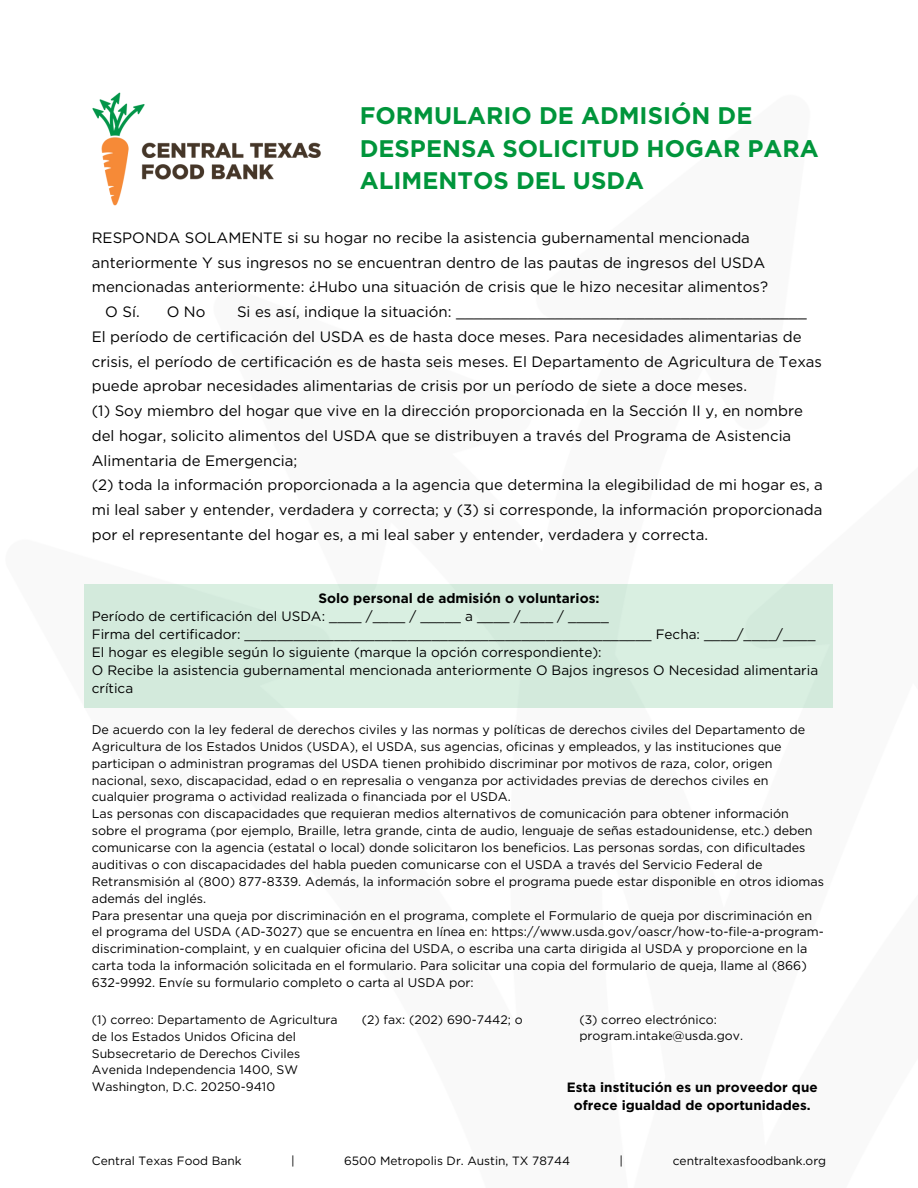
<style>
.page{position:relative;width:918px;height:1188px;background:#fff}
.page>*{position:absolute;margin:0;border:0;box-sizing:border-box;transform-origin:0 0}
.t1{font:700 24px/32.7px "Gotham";color:#00953b}
.t2{font:15px/24.8px "Gotham";color:#000}
.t3{font:13.65px/18px "Gotham";color:#000}
.t4{font:700 13.5px/18px "Gotham";color:#000;text-align:center}
.t5{font:12.6px/16.8px "Gotham";color:#000}
.t6{font:12.3px/16.8px "Gotham";color:#000}
.t7{font:12px "Gotham";color:#000}
.s1{font-weight:700}
</style>
<div class="page">
<img style="left:92px;top:92px;width:229px;height:114px">
<div style="left:85px;top:584px;width:748px;height:123px;background:#d4eadd"></div>
<p class="t1" style="left:360px;top:99px;width:461px">FORMULARIO DE ADMISIÓN DE<br>DESPENSA SOLICITUD HOGAR PARA<br>ALIMENTOS DEL USDA</p>
<p class="t2" style="left:92px;top:225px;width:660px">RESPONDA SOLAMENTE si su hogar no recibe la asistencia gubernamental mencionada</p>
<p class="t2" style="left:92px;top:250px;width:675px">anteriormente Y sus ingresos no se encuentran dentro de las pautas de ingresos del USDA</p>
<p class="t2" style="left:92px;top:275px;width:678px">mencionadas anteriormente: ¿Hubo una situación de crisis que le hizo necesitar alimentos?</p>
<p class="t2" style="left:105px;top:299px;width:36px">O Sí.</p>
<p class="t2" style="left:167px;top:299px;width:40px">O No</p>
<p class="t2" style="left:92px;top:299px;width:733px;text-indent:145px">Si es así, indique la situación: _______________________________________ El período de certificación del USDA es de hasta doce meses. Para necesidades alimentarias de crisis, el período de certificación es de hasta seis meses. El Departamento de Agricultura de Texas puede aprobar necesidades alimentarias de crisis por un período de siete a doce meses.<br>(1) Soy miembro del hogar que vive en la dirección proporcionada en la Sección II y, en nombre del hogar, solicito alimentos del USDA que se distribuyen a través del Programa de Asistencia Alimentaria de Emergencia;<br>(2) toda la información proporcionada a la agencia que determina la elegibilidad de mi hogar es, a mi leal saber y entender, verdadera y correcta; y (3) si corresponde, la información proporcionada por el representante del hogar es, a mi leal saber y entender, verdadera y correcta.</p>
<h1 class="t3" style="left:92px;top:589px;width:728px;text-indent:227px"><span class="s1">Solo personal de admisión o voluntarios:<br></span>Período de certificación del USDA: ____ /____ / _____ a ____ /____ / _____<br>Firma del certificador: __________________________________________________ Fecha: ____/____/____ El hogar es elegible según lo siguiente (marque la opción correspondiente):<br>O Recibe la asistencia gubernamental mencionada anteriormente O Bajos ingresos O Necesidad alimentaria crítica</h1>
<h2 class="t5" style="left:92px;top:721px;width:734px">De acuerdo con la ley federal de derechos civiles y las normas y políticas de derechos civiles del Departamento de Agricultura de los Estados Unidos (USDA), el USDA, sus agencias, oficinas y empleados, y las instituciones que participan o administran programas del USDA tienen prohibido discriminar por motivos de raza, color, origen nacional, sexo, discapacidad, edad o en represalia o venganza por actividades previas de derechos civiles en cualquier programa o actividad realizada o financiada por el USDA.<br>Las personas con discapacidades que requieran medios alternativos de comunicación para obtener información sobre el programa (por ejemplo, Braille, letra grande, cinta de audio, lenguaje de señas estadounidense, etc.) deben comunicarse con la agencia (estatal o local) donde solicitaron los beneficios. Las personas sordas, con dificultades auditivas o con discapacidades del habla pueden comunicarse con el USDA a través del Servicio Federal de Retransmisión al (800) 877-8339. Además, la información sobre el programa puede estar disponible en otros idiomas además del inglés.<br>Para presentar una queja por discriminación en el programa, complete el Formulario de queja por discriminación en el programa del USDA (AD-3027) que se encuentra en línea en: https://www.usda.gov/oascr/how-to-file-a-program&shy;discrimination-complaint, y en cualquier oficina del USDA, o escriba una carta dirigida al USDA y proporcione en la carta toda la información solicitada en el formulario. Para solicitar una copia del formulario de queja, llame al (866)<br>632-9992. Envíe su formulario completo o carta al USDA por:</h2>
<h2 class="t6" style="left:92px;top:1011px;width:247px">(1) correo: Departamento de Agricultura de los Estados Unidos Oficina del Subsecretario de Derechos Civiles Avenida Independencia 1400, SW Washington, D.C. 20250-9410</h2>
<h4 class="t6" style="left:362px;top:1011px;width:162px">(2) fax: (202) 690-7442; o</h4>
<h4 class="t6" style="left:579px;top:1011px;width:165px;line-height:16.4px">(3) correo electrónico: program.intake@usda.gov.</h4>
<h4 class="t4" style="left:567px;top:1078px;width:252px">Esta institución es un proveedor que ofrece igualdad de oportunidades.</h4>
<h4 class="t7" style="left:92px;top:1154px;width:151px">Central Texas Food Bank</h4>
<p class="t7" style="left:291px;top:1154px;width:5px">|</p>
<h3 class="t7" style="left:344px;top:1154px;width:227px">6500 Metropolis Dr. Austin, TX 78744</h3>
<p class="t7" style="left:620px;top:1154px;width:5px">|</p>
<p class="t7" style="left:673px;top:1154px;width:155px">centraltexasfoodbank.org</p>
</div>
